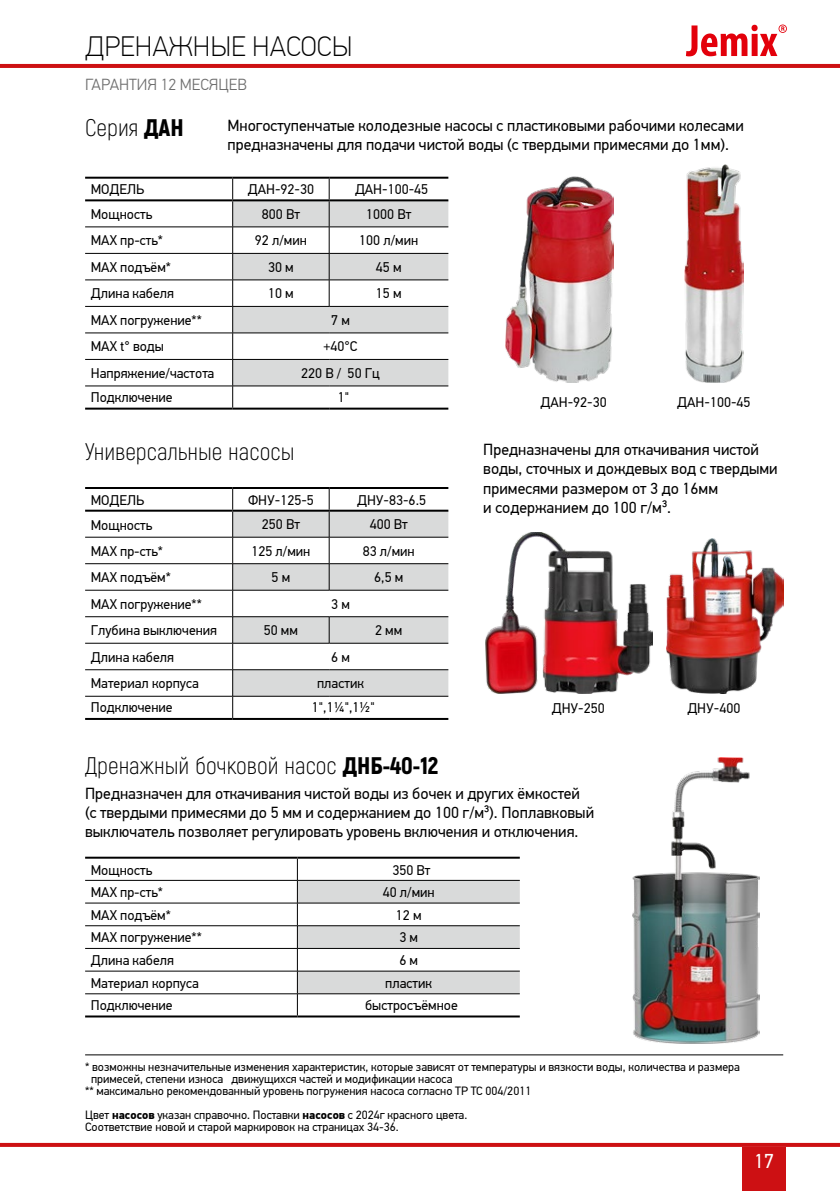
<style>
.page{position:relative;width:840px;height:1191px;background:#fff}
.page>*{position:absolute;margin:0;border:0;box-sizing:border-box;transform-origin:0 0}
.t1{font:100 28px "PF Din Text Pro";color:#000}
.t2{font:300 24px "Akrobat";color:#000}
.t3{font:20px "PF Din Text Pro";color:#fff}
.t4{font:16px/19.2px "PF Din Text Pro";color:#000}
.t5{font:300 16px "PF Din Text Pro";color:#6e6e6e}
.t6{font:14px "PF Din Text Pro";color:#000}
.t7{font:12px/12px "PF Din Text Pro";color:#000}
.s1{font-weight:900}
.s2{font-weight:700}
</style>
<div class="page">
<hr style="left:0;top:64px;width:839px;height:4px;background:#cd1013">
<svg style="left:0;top:1142px;width:839px;height:4px;background:#d84649"></svg>
<div style="left:742px;top:1147px;width:43px;height:44px;background:#cd1013"></div>
<svg style="left:685px;top:25px;width:101px;height:31px"></svg>
<hr style="left:85px;top:1054px;width:697px;height:1px;background:#000">
<hr style="left:297px;top:1015px;width:222px;height:2px;background:#000">
<hr style="left:85px;top:1015px;width:212px;height:2px;background:#000">
<hr style="left:85px;top:856px;width:212px;height:2px;background:#000">
<hr style="left:297px;top:856px;width:222px;height:2px;background:#000">
<svg style="left:85px;top:858px;width:434px;height:157px"></svg>
<hr style="left:297px;top:925px;width:222px;height:1px;background:#000">
<img style="left:632px;top:757px;width:127px;height:286px">
<svg style="left:233px;top:511px;width:215px;height:185px;fill:#d9dada"></svg>
<hr style="left:232px;top:537px;width:97px;height:1px;background:#000">
<hr style="left:329px;top:537px;width:119px;height:1px;background:#000">
<hr style="left:232px;top:563px;width:97px;height:1px;background:#000">
<hr style="left:329px;top:563px;width:119px;height:1px;background:#000">
<hr style="left:232px;top:590px;width:97px;height:1px;background:#000">
<hr style="left:329px;top:590px;width:119px;height:1px;background:#000">
<hr style="left:232px;top:616px;width:97px;height:1px;background:#000">
<hr style="left:329px;top:616px;width:119px;height:1px;background:#000">
<svg style="left:328px;top:617px;width:1px;height:26px"></svg>
<hr style="left:232px;top:643px;width:97px;height:1px;background:#000">
<hr style="left:329px;top:643px;width:119px;height:1px;background:#000">
<hr style="left:232px;top:669px;width:97px;height:1px;background:#000">
<hr style="left:329px;top:669px;width:119px;height:1px;background:#000">
<hr style="left:85px;top:487px;width:147px;height:2px;background:#000">
<hr style="left:329px;top:487px;width:119px;height:2px;background:#000">
<hr style="left:329px;top:509px;width:119px;height:2px;background:#000">
<hr style="left:232px;top:696px;width:97px;height:1px;background:#000">
<hr style="left:329px;top:696px;width:119px;height:1px;background:#000">
<hr style="left:232px;top:718px;width:97px;height:2px;background:#000">
<hr style="left:329px;top:718px;width:119px;height:2px;background:#000">
<hr style="left:85px;top:718px;width:147px;height:2px;background:#000">
<hr style="left:232px;top:487px;width:97px;height:2px;background:#000">
<hr style="left:232px;top:509px;width:97px;height:2px;background:#000">
<svg style="left:85px;top:489px;width:148px;height:229px"></svg>
<svg style="left:328px;top:489px;width:1px;height:101px"></svg>
<svg style="left:233px;top:201px;width:215px;height:184px;fill:#d9dada"></svg>
<hr style="left:232px;top:226px;width:97px;height:1px;background:#000">
<hr style="left:329px;top:226px;width:119px;height:1px;background:#000">
<hr style="left:232px;top:253px;width:97px;height:1px;background:#000">
<hr style="left:329px;top:253px;width:119px;height:1px;background:#000">
<hr style="left:232px;top:279px;width:97px;height:1px;background:#000">
<hr style="left:329px;top:279px;width:119px;height:1px;background:#000">
<hr style="left:232px;top:306px;width:97px;height:1px;background:#000">
<hr style="left:329px;top:306px;width:119px;height:1px;background:#000">
<hr style="left:232px;top:332px;width:97px;height:1px;background:#000">
<hr style="left:329px;top:332px;width:119px;height:1px;background:#000">
<hr style="left:232px;top:359px;width:97px;height:1px;background:#000">
<hr style="left:329px;top:359px;width:119px;height:1px;background:#000">
<hr style="left:85px;top:177px;width:147px;height:2px;background:#000">
<hr style="left:329px;top:177px;width:119px;height:2px;background:#000">
<hr style="left:329px;top:199px;width:119px;height:2px;background:#000">
<hr style="left:232px;top:385px;width:97px;height:1px;background:#000">
<hr style="left:329px;top:385px;width:119px;height:1px;background:#000">
<hr style="left:232px;top:407px;width:97px;height:2px;background:#000">
<hr style="left:329px;top:407px;width:119px;height:2px;background:#000">
<hr style="left:85px;top:407px;width:147px;height:2px;background:#000">
<hr style="left:232px;top:177px;width:97px;height:2px;background:#000">
<hr style="left:232px;top:199px;width:97px;height:2px;background:#000">
<svg style="left:85px;top:179px;width:148px;height:228px"></svg>
<svg style="left:328px;top:179px;width:1px;height:127px"></svg>
<img style="left:485px;top:533px;width:166px;height:160px">
<img style="left:666px;top:539px;width:116px;height:154px">
<img style="left:684px;top:165px;width:59px;height:217px">
<img style="left:505px;top:177px;width:108px;height:205px">
<h1 class="t1" style="left:85px;top:31px;width:269px">ДРЕНАЖНЫЕ НАСОСЫ</h1>
<p class="t5" style="left:85px;top:76px;width:163px">ГАРАНТИЯ 12 МЕСЯЦЕВ</p>
<h2 class="t2" style="left:85px;top:113px;width:100px">Серия <span class="s1">ДАН</span></h2>
<p class="t4" style="left:227px;top:116px;width:517px">Многоступенчатые колодезные насосы с пластиковыми рабочими колесами предназначены для подачи чистой воды (с твердыми примесями до 1мм).</p>
<p class="t6" style="left:91px;top:181px;width:55px">МОДЕЛЬ</p>
<p class="t6" style="left:248px;top:181px;width:68px">ДАН-92-30</p>
<p class="t6" style="left:355px;top:181px;width:75px">ДАН-100-45</p>
<p class="t6" style="left:91px;top:206px;width:63px">Мощность</p>
<p class="t6" style="left:262px;top:206px;width:40px">800 Вт</p>
<p class="t6" style="left:366px;top:206px;width:47px">1000 Вт</p>
<p class="t6" style="left:91px;top:232px;width:74px">МАХ пр-сть*</p>
<p class="t6" style="left:255px;top:232px;width:54px">92 л/мин</p>
<p class="t6" style="left:359px;top:232px;width:61px">100 л/мин</p>
<p class="t6" style="left:91px;top:259px;width:82px">МАХ подъём*</p>
<p class="t6" style="left:268px;top:259px;width:27px">30 м</p>
<p class="t6" style="left:376px;top:259px;width:27px">45 м</p>
<p class="t6" style="left:91px;top:285px;width:85px">Длина кабеля</p>
<p class="t6" style="left:268px;top:285px;width:27px">10 м</p>
<p class="t6" style="left:376px;top:285px;width:27px">15 м</p>
<p class="t6" style="left:91px;top:312px;width:112px">МАХ погружение**</p>
<p class="t6" style="left:331px;top:312px;width:20px">7 м</p>
<p class="t6" style="left:91px;top:338px;width:75px">МАХ t° воды</p>
<p class="t6" style="left:323px;top:338px;width:35px">+40°С</p>
<p class="t6" style="left:91px;top:365px;width:125px">Напряжение/частота</p>
<p class="t6" style="left:301px;top:365px;width:80px">220 В / 50 Гц</p>
<p class="t6" style="left:91px;top:389px;width:83px">Подключение</p>
<p class="t6" style="left:337px;top:389px;width:13px">1"</p>
<h2 class="t2" style="left:85px;top:437px;width:211px">Универсальные насосы</h2>
<p class="t4" style="left:483px;top:440px;width:296px">Предназначены для откачивания чистой воды, сточных и дождевых вод с твердыми примесями размером от 3 до 16мм<br>и содержанием до 100 г/м³.</p>
<p class="t6" style="left:540px;top:393px;width:68px">ДАН-92-30</p>
<p class="t6" style="left:677px;top:393px;width:75px">ДАН-100-45</p>
<p class="t6" style="left:91px;top:491px;width:55px">МОДЕЛЬ</p>
<p class="t6" style="left:248px;top:491px;width:67px">ФНУ-125-5</p>
<p class="t6" style="left:357px;top:491px;width:70px">ДНУ-83-6.5</p>
<p class="t6" style="left:91px;top:516px;width:63px">Мощность</p>
<p class="t6" style="left:262px;top:516px;width:40px">250 Вт</p>
<p class="t6" style="left:369px;top:516px;width:40px">400 Вт</p>
<p class="t6" style="left:91px;top:542px;width:74px">МАХ пр-сть*</p>
<p class="t6" style="left:251px;top:542px;width:61px">125 л/мин</p>
<p class="t6" style="left:362px;top:542px;width:54px">83 л/мин</p>
<p class="t6" style="left:91px;top:569px;width:82px">МАХ подъём*</p>
<p class="t6" style="left:271px;top:569px;width:20px">5 м</p>
<p class="t6" style="left:374px;top:569px;width:31px">6,5 м</p>
<p class="t6" style="left:91px;top:595px;width:112px">МАХ погружение**</p>
<p class="t6" style="left:331px;top:595px;width:20px">3 м</p>
<p class="t6" style="left:91px;top:622px;width:128px">Глубина выключения</p>
<p class="t6" style="left:264px;top:622px;width:36px">50 мм</p>
<p class="t6" style="left:375px;top:622px;width:29px">2 мм</p>
<p class="t6" style="left:91px;top:648px;width:85px">Длина кабеля</p>
<p class="t6" style="left:331px;top:648px;width:20px">6 м</p>
<p class="t6" style="left:91px;top:675px;width:109px">Материал корпуса</p>
<p class="t6" style="left:317px;top:675px;width:48px">пластик</p>
<p class="t6" style="left:91px;top:699px;width:83px">Подключение</p>
<p class="t6" style="left:311px;top:699px;width:65px">1",1¼",1½"</p>
<p class="t6" style="left:551px;top:700px;width:54px">ДНУ-250</p>
<p class="t6" style="left:687px;top:700px;width:54px">ДНУ-400</p>
<h2 class="t2" style="left:85px;top:751px;width:354px">Дренажный бочковой насос <span class="s1">ДНБ-40-12</span></h2>
<p class="t4" style="left:85px;top:784px;width:510px">Предназначен для откачивания чистой воды из бочек и других ёмкостей (с твердыми примесями до 5 мм и содержанием до 100 г/м³). Поплавковый выключатель позволяет регулировать уровень включения и отключения.</p>
<p class="t6" style="left:91px;top:861px;width:63px">Мощность</p>
<p class="t6" style="left:392px;top:861px;width:40px">350 Вт</p>
<p class="t6" style="left:91px;top:884px;width:74px">МАХ пр-сть*</p>
<p class="t6" style="left:382px;top:884px;width:54px">40 л/мин</p>
<p class="t6" style="left:91px;top:906px;width:82px">МАХ подъём*</p>
<p class="t6" style="left:395px;top:906px;width:27px">12 м</p>
<p class="t6" style="left:91px;top:929px;width:112px">МАХ погружение**</p>
<p class="t6" style="left:399px;top:929px;width:20px">3 м</p>
<p class="t6" style="left:91px;top:952px;width:85px">Длина кабеля</p>
<p class="t6" style="left:399px;top:952px;width:20px">6 м</p>
<p class="t6" style="left:91px;top:974px;width:109px">Материал корпуса</p>
<p class="t6" style="left:385px;top:974px;width:48px">пластик</p>
<p class="t6" style="left:91px;top:997px;width:83px">Подключение</p>
<p class="t6" style="left:365px;top:997px;width:94px">быстросъёмное</p>
<p class="t7" style="left:85px;top:1061px;width:656px">* возможны незначительные изменения характеристик, которые зависят от температуры и вязкости воды, количества и размера</p>
<p class="t7" style="left:91px;top:1073px;width:362px">примесей, степени износа движущихся частей и модификации насоса</p>
<p class="t7" style="left:85px;top:1085px;width:447px">** максимально рекомендованный уровень погружения насоса согласно ТР ТС 004/2011</p>
<p class="t7" style="left:85px;top:1109px;width:383px">Цвет <span class="s2">насосов</span> указан справочно. Поставки <span class="s2">насосов</span> с 2024г красного цвета.<br>Соответствие новой и старой маркировок на страницах 34-36.</p>
<h3 class="t3" style="left:753px;top:1149px;width:21px">17</h3>
</div>
